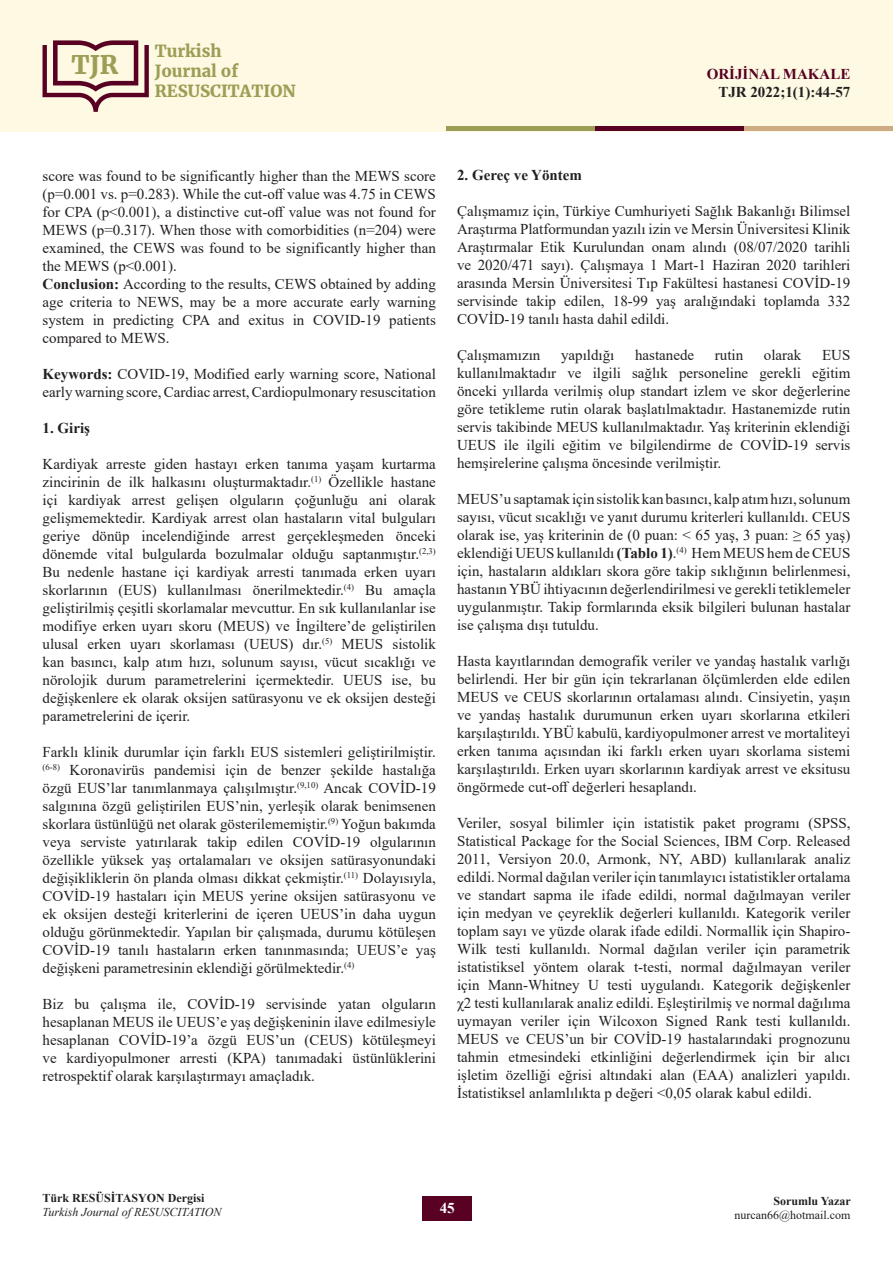
<style>
.page{position:relative;width:893px;height:1263px;background:#fff}
.page>*{position:absolute;margin:0;border:0;box-sizing:border-box;transform-origin:0 0}
.t1{font:900 25.35px "Merriweather";color:#9b9f55}
.t2{font:900 16.5px/19.8px "Merriweather";color:#9b9e55}
.t3{font:15px/18px "Times New Roman";color:#231f20;text-align:justify}
.t4{font:700 15px "Times New Roman";color:#231f20}
.t5{font:700 15px "Times New Roman";color:#580122}
.t6{font:700 15px "Times New Roman";color:#fff}
.t7{font:700 12px "Times New Roman";color:#231f20}
.t8{font:italic 12px "Times New Roman";color:#231f20}
.t9{font:12px "Times New Roman";color:#231f20}
.s1{font-weight:700}
</style>
<div class="page">
<div style="left:0;top:0;width:893px;height:131px;background:#fdf9e2"></div>
<svg style="left:43px;top:40px;width:106px;height:72px"></svg>
<div style="left:446px;top:126px;width:149px;height:5px;background:#9b9f55"></div>
<div style="left:595px;top:126px;width:149px;height:5px;background:#580122"></div>
<div style="left:744px;top:126px;width:149px;height:5px;background:#cdab83"></div>
<div style="left:422px;top:1196px;width:50px;height:24px;background:#580122"></div>
<h1 class="t1" style="left:72px;top:47px;width:48px">TJR</h1>
<p class="t2" style="left:155px;top:41px;width:142px">Turkish<br>Journal of<br>RESUSCITATION</p>
<p class="t5" style="left:707px;top:63px;width:145px">ORİJİNAL MAKALE</p>
<p class="t4" style="left:718px;top:81px;width:134px">TJR 2022;1(1):44-57</p>
<p class="t3" style="left:43px;top:166px;width:395px;text-align:left">score was found to be significantly higher than the MEWS score (p=0.001 vs. p=0.283). While the cut-off value was 4.75 in CEWS for CPA (p˂0.001), a distinctive cut-off value was not found for MEWS (p=0.317). When those with comorbidities (n=204) were examined, the CEWS was found to be significantly higher than the MEWS (p&lt;0.001).<br><span class="s1">Conclusion:</span> According to the results, CEWS obtained by adding age criteria to NEWS, may be a more accurate early warning system in predicting CPA and exitus in COVID-19 patients compared to MEWS.</p>
<p class="t3" style="left:43px;top:364px;width:395px"><span class="s1">Keywords:</span> COVID-19, Modified early warning score, National early warning score, Cardiac arrest, Cardiopulmonary resuscitation</p>
<p class="t4" style="left:43px;top:417px;width:49px">1. Giriş</p>
<p class="t3" style="left:43px;top:454px;width:395px">Kardiyak arreste giden hastayı erken tanıma yaşam kurtarma zincirinin de ilk halkasını oluşturmaktadır.<sup>(1)</sup> Özellikle hastane içi kardiyak arrest gelişen olguların çoğunluğu ani olarak gelişmemektedir. Kardiyak arrest olan hastaların vital bulguları geriye dönüp incelendiğinde arrest gerçekleşmeden önceki dönemde vital bulgularda bozulmalar olduğu saptanmıştır.<sup>(2,3)<br></sup>Bu nedenle hastane içi kardiyak arresti tanımada erken uyarı skorlarının (EUS) kullanılması önerilmektedir.<sup>(4)</sup> Bu amaçla geliştirilmiş çeşitli skorlamalar mevcuttur. En sık kullanılanlar ise modifiye erken uyarı skoru (MEUS) ve İngiltere’de geliştirilen ulusal erken uyarı skorlaması (UEUS) dır.<sup>(5)</sup> MEUS sistolik kan basıncı, kalp atım hızı, solunum sayısı, vücut sıcaklığı ve nörolojik durum parametrelerini içermektedir. UEUS ise, bu değişkenlere ek olarak oksijen satürasyonu ve ek oksijen desteği parametrelerini de içerir.</p>
<p class="t3" style="left:43px;top:742px;width:395px">Farklı klinik durumlar için farklı EUS sistemleri geliştirilmiştir. <sup>(6-8)</sup> Koronavirüs pandemisi için de benzer şekilde hastalığa özgü EUS’lar tanımlanmaya çalışılmıştır.<sup>(9,10)</sup> Ancak COVİD-19 salgınına özgü geliştirilen EUS’nin, yerleşik olarak benimsenen skorlara üstünlüğü net olarak gösterilememiştir.<sup>(9)</sup> Yoğun bakımda veya serviste yatırılarak takip edilen COVİD-19 olgularının özellikle yüksek yaş ortalamaları ve oksijen satürasyonundaki değişikliklerin ön planda olması dikkat çekmiştir.<sup>(11)</sup> Dolayısıyla, COVİD-19 hastaları için MEUS yerine oksijen satürasyonu ve ek oksijen desteği kriterlerini de içeren UEUS’in daha uygun olduğu görünmektedir. Yapılan bir çalışmada, durumu kötüleşen COVİD-19 tanılı hastaların erken tanınmasında; UEUS’e yaş değişkeni parametresinin eklendiği görülmektedir.<sup>(4)</sup></p>
<p class="t3" style="left:43px;top:994px;width:395px">Biz bu çalışma ile, COVİD-19 servisinde yatan olguların hesaplanan MEUS ile UEUS’e yaş değişkeninin ilave edilmesiyle hesaplanan COVİD-19’a özgü EUS’un (CEUS) kötüleşmeyi ve kardiyopulmoner arresti (KPA) tanımadaki üstünlüklerini retrospektif olarak karşılaştırmayı amaçladık.</p>
<p class="t4" style="left:457px;top:164px;width:126px">2. Gereç ve Yöntem</p>
<p class="t3" style="left:457px;top:202px;width:395px">Çalışmamız için, Türkiye Cumhuriyeti Sağlık Bakanlığı Bilimsel Araştırma Platformundan yazılı izin ve Mersin Üniversitesi Klinik Araştırmalar Etik Kurulundan onam alındı (08/07/2020 tarihli ve 2020/471 sayı). Çalışmaya 1 Mart-1 Haziran 2020 tarihleri arasında Mersin Üniversitesi Tıp Fakültesi hastanesi COVİD-19 servisinde takip edilen, 18-99 yaş aralığındaki toplamda 332<br>COVİD-19 tanılı hasta dahil edildi.</p>
<p class="t3" style="left:457px;top:346px;width:85px">Çalışmamızın</p>
<p class="t3" style="left:561px;top:346px;width:55px">yapıldığı</p>
<p class="t3" style="left:635px;top:346px;width:61px">hastanede</p>
<p class="t3" style="left:715px;top:346px;width:30px">rutin</p>
<p class="t3" style="left:764px;top:346px;width:39px">olarak</p>
<p class="t3" style="left:457px;top:346px;width:395px;text-indent:365px">EUS kullanılmaktadır ve ilgili sağlık personeline gerekli eğitim önceki yıllarda verilmiş olup standart izlem ve skor değerlerine göre tetikleme rutin olarak başlatılmaktadır. Hastanemizde rutin servis takibinde MEUS kullanılmaktadır. Yaş kriterinin eklendiği UEUS ile ilgili eğitim ve bilgilendirme de COVİD-19 servis hemşirelerine çalışma öncesinde verilmiştir.</p>
<p class="t3" style="left:457px;top:490px;width:395px">MEUS’u saptamak için sistolik kan basıncı, kalp atım hızı, solunum sayısı, vücut sıcaklığı ve yanıt durumu kriterleri kullanıldı. CEUS olarak ise, yaş kriterinin de (0 puan: &lt; 65 yaş, 3 puan: ≥ 65 yaş) eklendiği UEUS kullanıldı <span class="s1">(Tablo 1)</span>.<sup>(4)</sup> Hem MEUS hem de CEUS için, hastaların aldıkları skora göre takip sıklığının belirlenmesi, hastanın YBÜ ihtiyacının değerlendirilmesi ve gerekli tetiklemeler uygulanmıştır. Takip formlarında eksik bilgileri bulunan hastalar ise çalışma dışı tutuldu.</p>
<p class="t3" style="left:457px;top:652px;width:395px">Hasta kayıtlarından demografik veriler ve yandaş hastalık varlığı belirlendi. Her bir gün için tekrarlanan ölçümlerden elde edilen MEUS ve CEUS skorlarının ortalaması alındı. Cinsiyetin, yaşın ve yandaş hastalık durumunun erken uyarı skorlarına etkileri karşılaştırıldı. YBÜ kabulü, kardiyopulmoner arrest ve mortaliteyi erken tanıma açısından iki farklı erken uyarı skorlama sistemi karşılaştırıldı. Erken uyarı skorlarının kardiyak arrest ve eksitusu öngörmede cut-off değerleri hesaplandı.</p>
<p class="t3" style="left:457px;top:814px;width:395px">Veriler, sosyal bilimler için istatistik paket programı (SPSS, Statistical Package for the Social Sciences, IBM Corp. Released 2011, Versiyon 20.0, Armonk, NY, ABD) kullanılarak analiz edildi. Normal dağılan veriler için tanımlayıcı istatistikler ortalama ve standart sapma ile ifade edildi, normal dağılmayan veriler için medyan ve çeyreklik değerleri kullanıldı. Kategorik veriler toplam sayı ve yüzde olarak ifade edildi. Normallik için Shapiro-Wilk testi kullanıldı. Normal dağılan veriler için parametrik istatistiksel yöntem olarak t-testi, normal dağılmayan veriler için Mann-Whitney U testi uygulandı. Kategorik değişkenler χ2 testi kullanılarak analiz edildi. Eşleştirilmiş ve normal dağılıma uymayan veriler için Wilcoxon Signed Rank testi kullanıldı.<br>MEUS ve CEUS’un bir COVİD-19 hastalarındaki prognozunu tahmin etmesindeki etkinliğini değerlendirmek için bir alıcı işletim özelliği eğrisi altındaki alan (EAA) analizleri yapıldı.<br>İstatistiksel anlamlılıkta p değeri &lt;0,05 olarak kabul edildi.</p>
<p class="t7" style="left:43px;top:1189px;width:163px">Türk RESÜSİTASYON Dergisi</p>
<p class="t8" style="left:43px;top:1204px;width:181px">Turkish Journal of RESUSCITATION</p>
<p class="t6" style="left:440px;top:1197px;width:16px">45</p>
<p class="t7" style="left:773px;top:1192px;width:79px">Sorumlu Yazar</p>
<p class="t9" style="left:734px;top:1206px;width:118px">nurcan66@hotmail.com</p>
</div>
